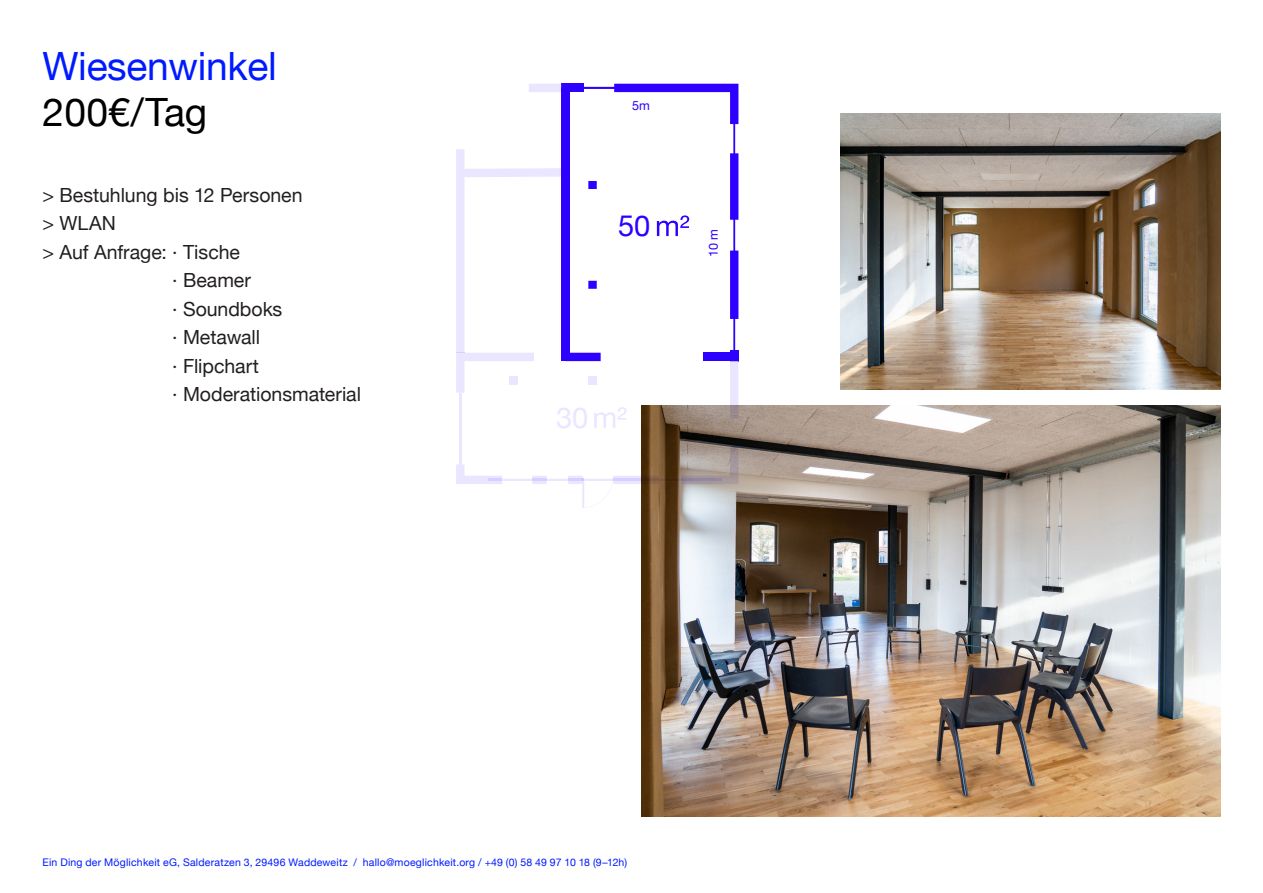
<style>
.page{position:relative;width:1263px;height:893px;background:#fff}
.page>*{position:absolute;margin:0;border:0;box-sizing:border-box;transform-origin:0 0}
.t1{font:39px/46.8px "Helvetica Neue";letter-spacing:-.01em;color:#001aff}
.t2{font:29.1px "Helvetica Neue";color:#2e00ff}
.t3{font:29.1px "Helvetica Neue";color:#ebe6ff}
.t4{font:19.5px "Helvetica Neue";color:#231f20}
.t5{font:12.6px "Helvetica Neue";color:#2e00ff}
.t6{font:10.5px "Helvetica Neue";letter-spacing:.02em;color:#001aff}
.s1{color:#000}
</style>
<div class="page">
<img style="left:840px;top:113px;width:380px;height:277px">
<img style="left:642px;top:405px;width:578px;height:411px">
<hr style="left:565px;top:87px;width:167px;height:2px;background:#2e00ff">
<div style="left:561px;top:84px;width:23px;height:8px;background:#2e00ff"></div>
<svg style="left:529px;top:84px;width:32px;height:8px"></svg>
<div style="left:561px;top:88px;width:8px;height:272px;background:#2e00ff"></div>
<svg style="left:606px;top:83px;width:133px;height:49px"></svg>
<hr style="left:733px;top:98px;width:2px;height:259px;background:#2e00ff">
<svg style="left:456px;top:149px;width:306px;height:359px"></svg>
<p class="t1" style="left:43px;top:45px;width:236px">Wiesenwinkel<br><span class="s1">200€/Tag</span></p>
<p class="t4" style="left:43px;top:181px;width:262px">&gt; Bestuhlung bis 12 Personen</p>
<p class="t4" style="left:43px;top:209px;width:75px">&gt; WLAN</p>
<p class="t4" style="left:43px;top:238px;width:199px">&gt; Auf Anfrage: · Tische</p>
<p class="t4" style="left:172px;top:266px;width:80px">· Beamer</p>
<p class="t4" style="left:172px;top:295px;width:112px">· Soundboks</p>
<p class="t4" style="left:172px;top:323px;width:89px">· Metawall</p>
<p class="t4" style="left:172px;top:352px;width:88px">· Flipchart</p>
<p class="t4" style="left:172px;top:380px;width:190px">· Moderationsmaterial</p>
<p class="t5" style="left:632px;top:96px;width:19px">5m</p>
<h2 class="t2" style="left:618px;top:205px;width:34px">50</h2>
<p class="t5" style="left:704px;top:257px;width:29px;rotate:-90deg">10m</p>
<h2 class="t3" style="left:556px;top:396px;width:34px">30</h2>
<p class="t6" style="left:43px;top:854px;width:586px">Ein Ding der Möglichkeit eG, Salderatzen 3, 29496 Waddeweitz / hallo@moeglichkeit.org / +49 (0) 58 49 97 10 18 (9–12h)</p>
</div>
